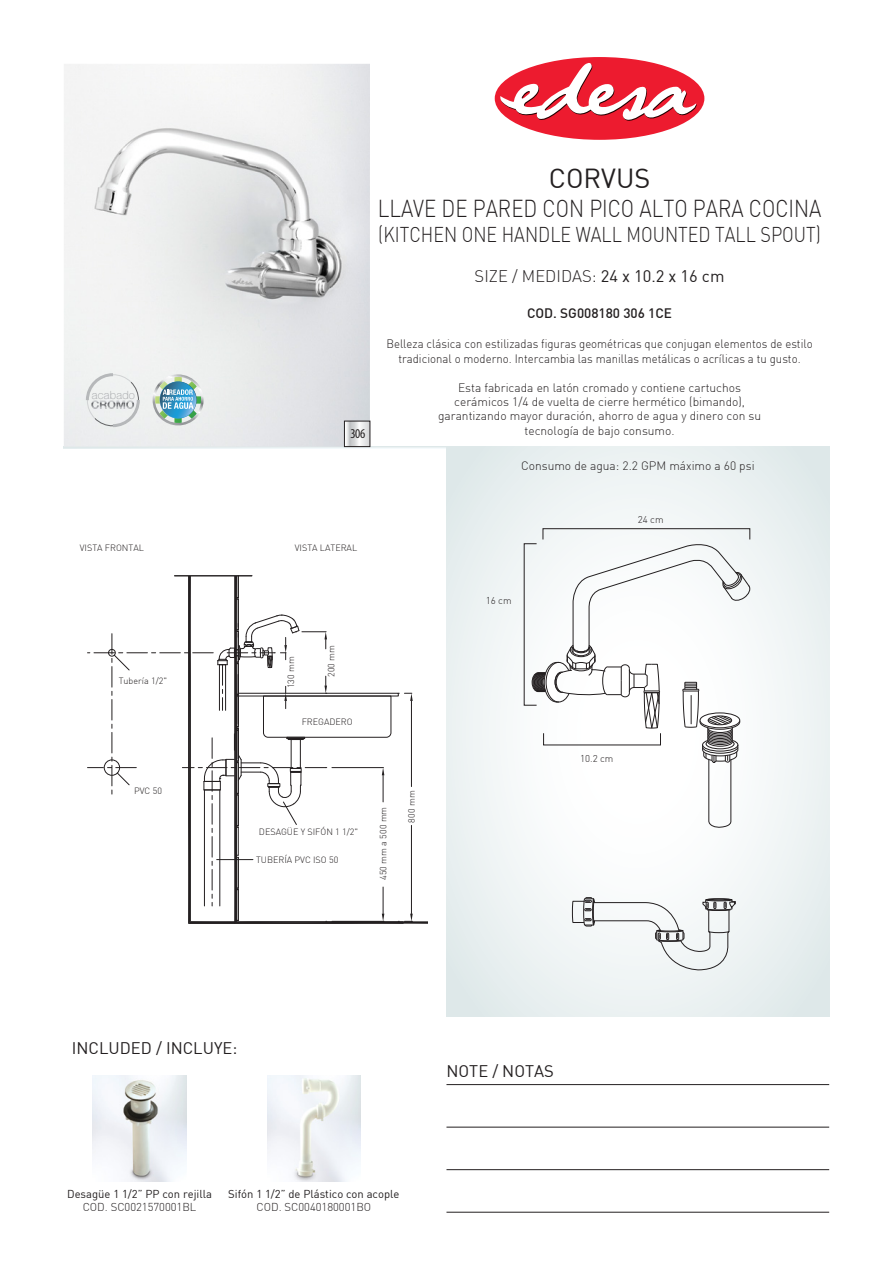
<style>
.page{position:relative;width:893px;height:1276px;background:#fff}
.page>*{position:absolute;margin:0;border:0;box-sizing:border-box;transform-origin:0 0}
.t1{font:27px "DIN";color:#231f20}
.t2{font:300 24px "DIN";color:#231f20;scale:.85 1}
.t3{font:300 21px "DIN";color:#231f20;scale:.85 1}
.t4{font:16.5px "DIN";color:#231f20}
.t5{font:300 16.5px "DIN";color:#231f20}
.t6{font:500 13.5px "DIN";color:#231f20}
.t7{font:condensed 13.5px "Myriad Pro";color:#231f20}
.t8{font:300 12px/14.4px "DIN";color:#231f20;text-align:center}
.t9{font:300 12px/14.4px "DIN";color:#231f20;text-align:center;scale:.95 1}
.t10{font:100 11.4px "Helvetica Neue LT Std";letter-spacing:.02em;color:#9d9fa2}
.t11{font:11.25px "DIN";color:#231f20}
.t12{font:300 11.25px "DIN";color:#231f20}
.t13{font:300 9.75px "DIN";color:#231f20}
.t14{font:300 9px "DIN";color:#231f20}
.s1{font-weight:400}
</style>
<div class="page">
<img style="left:93px;top:1075px;width:93px;height:106px">
<img style="left:267px;top:1075px;width:94px;height:106px">
<svg style="left:64px;top:446px;width:382px;height:3px"></svg>
<svg style="left:446px;top:446px;width:383px;height:570px"></svg>
<hr style="left:446px;top:1126px;width:383px;height:1px;background:#231f20">
<hr style="left:446px;top:1169px;width:383px;height:1px;background:#231f20">
<hr style="left:446px;top:1211px;width:383px;height:1px;background:#231f20">
<hr style="left:446px;top:1084px;width:383px;height:1px;background:#231f20">
<img style="left:64px;top:64px;width:306px;height:382px">
<svg style="left:84px;top:372px;width:57px;height:57px"></svg>
<svg style="left:572px;top:897px;width:164px;height:73px"></svg>
<svg style="left:346px;top:423px;width:22px;height:22px"></svg>
<div style="left:344px;top:421px;width:26px;height:26px;border:1px solid #231f20"></div>
<svg style="left:149px;top:374px;width:58px;height:55px;background:#aecdd2"></svg>
<div style="left:543px;top:528px;width:207px;height:12px;border:1px solid #231f20"></div>
<svg style="left:532px;top:540px;width:219px;height:288px"></svg>
<hr style="left:175px;top:575px;width:77px;height:1px;background:#231f20">
<svg style="left:87px;top:576px;width:341px;height:348px"></svg>
<div style="left:495px;top:57px;width:209px;height:83px;background:#ed1b2f;border-radius:50%"></div>
<svg style="left:500px;top:62px;width:197px;height:65px"></svg>
<p class="t10" style="left:92px;top:388px;width:45px">acabado</p>
<p class="t7" style="left:350px;top:426px;width:16px">306</p>
<h1 class="t1" style="left:549px;top:162px;width:103px">CORVUS</h1>
<h2 class="t2" style="left:378px;top:194px;width:524px">LLAVE DE PARED CON PICO ALTO PARA COCINA</h2>
<h3 class="t3" style="left:378px;top:222px;width:522px">(KITCHEN ONE HANDLE WALL MOUNTED TALL SPOUT)</h3>
<h3 class="t5" style="left:475px;top:266px;width:251px">SIZE / MEDIDAS: <span class="s1">24 x 10.2 x 16 cm</span></h3>
<p class="t6" style="left:527px;top:304px;width:146px">COD. SG008180 306 1CE</p>
<p class="t9" style="left:386px;top:337px;width:450px">Belleza clásica con estilizadas figuras geométricas que conjugan elementos de estilo tradicional o moderno. Intercambia las manillas metálicas o acrílicas a tu gusto.</p>
<p class="t8" style="left:438px;top:380px;width:325px">Esta fabricada en latón cromado y contiene cartuchos cerámicos 1/4 de vuelta de cierre hermético (bimando), garantizando mayor duración, ahorro de agua y dinero con su tecnología de bajo consumo.</p>
<p class="t8" style="left:521px;top:458px;width:235px">Consumo de agua: 2.2 GPM máximo a 60 psi</p>
<p class="t14" style="left:80px;top:542px;width:66px">VISTA FRONTAL</p>
<p class="t14" style="left:295px;top:542px;width:64px">VISTA LATERAL</p>
<p class="t13" style="left:638px;top:514px;width:27px">24 cm</p>
<p class="t14" style="left:119px;top:675px;width:50px">Tubería 1/2"</p>
<p class="t14" style="left:134px;top:785px;width:29px">PVC 50</p>
<p class="t14" style="left:285px;top:688px;width:33px;rotate:-90deg">130 mm</p>
<p class="t14" style="left:326px;top:677px;width:33px;rotate:-90deg">200 mm</p>
<p class="t14" style="left:302px;top:716px;width:53px">FREGADERO</p>
<p class="t14" style="left:259px;top:826px;width:101px">DESAGÜE Y SIFÓN 1 1/2"</p>
<p class="t14" style="left:256px;top:854px;width:84px">TUBERÍA PVC ISO 50</p>
<p class="t14" style="left:378px;top:880px;width:75px;rotate:-90deg">450 mm a 500 mm</p>
<p class="t14" style="left:406px;top:822px;width:33px;rotate:-90deg">800 mm</p>
<p class="t13" style="left:486px;top:594px;width:27px">16 cm</p>
<p class="t13" style="left:580px;top:752px;width:35px">10.2 cm</p>
<h3 class="t4" style="left:72px;top:1037px;width:167px">INCLUDED / INCLUYE:</h3>
<h3 class="t4" style="left:446px;top:1061px;width:109px">NOTE / NOTAS</h3>
<p class="t11" style="left:67px;top:1186px;width:146px">Desagüe 1 1/2” PP con rejilla</p>
<p class="t12" style="left:83px;top:1200px;width:115px">COD. SC0021570001BL</p>
<p class="t11" style="left:228px;top:1186px;width:173px">Sifón 1 1/2” de Plástico con acople</p>
<p class="t12" style="left:257px;top:1200px;width:116px">COD. SC0040180001BO</p>
</div>
